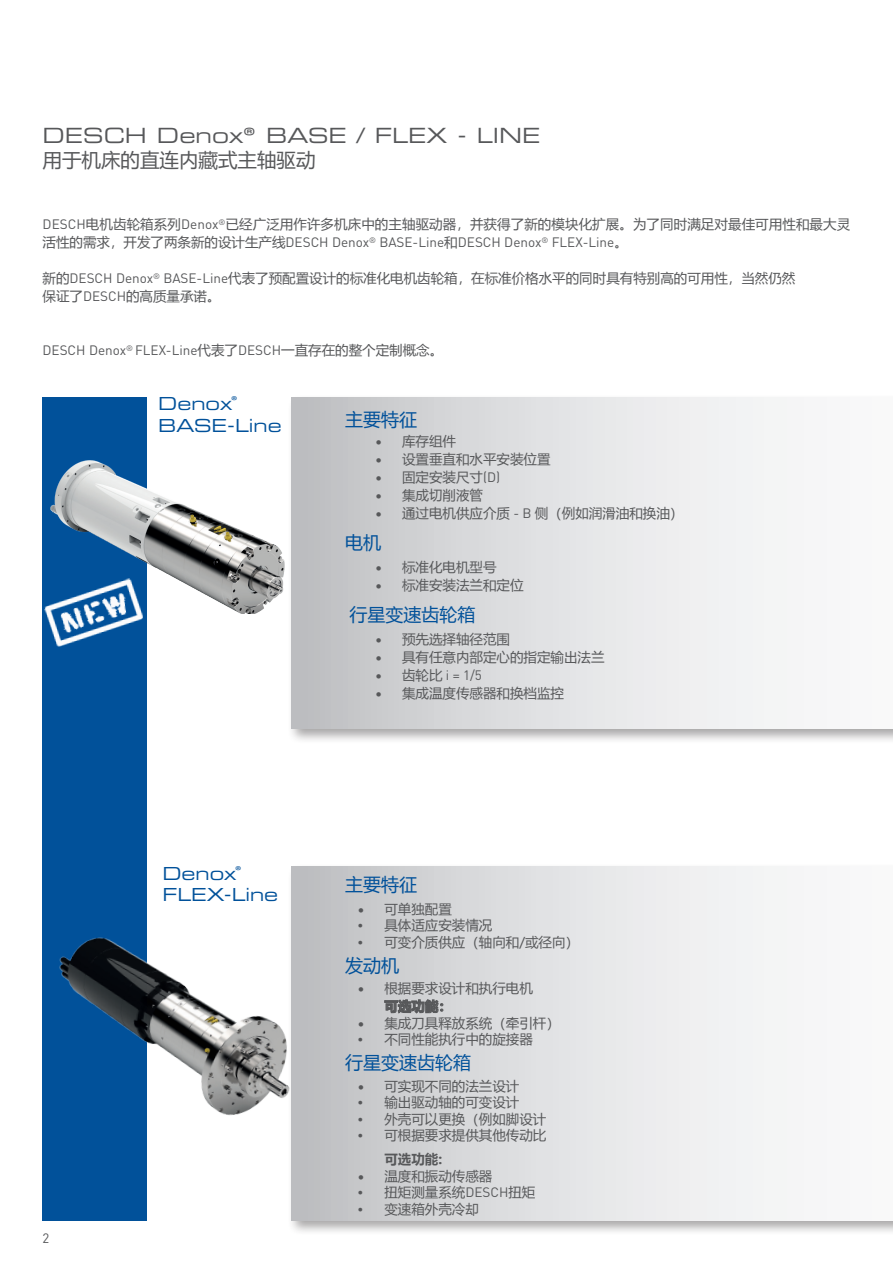
<style>
.page{position:relative;width:893px;height:1263px;background:#fff}
.page>*{position:absolute;margin:0;border:0;box-sizing:border-box;transform-origin:0 0}
.t1{font:21px "Eurostile LT Pro Ex 2";color:#57585a}
.t2{font:19.5px "Microsoft Ya Hei UI";color:#57585a}
.t3{font:18px/21.6px "Eurostile LT Pro Ex 2";color:#01519a}
.t4{font:18px "Microsoft Ya Hei UI";color:#01519a}
.t5{font:13.5px/18px "Microsoft Ya Hei UI";color:#57585a}
.t6{font:13.5px "DINOT";color:#57585a}
.t7{font:700 13.5px "Microsoft Ya Hei UI";color:#57585a}
.s1{font-family:"DINOT"}
.s2{font-family:"Microsoft Ya Hei UI"}
.s3{font-weight:700}
</style>
<div class="page">
<div style="left:43px;top:397px;width:104px;height:823px;background:#01519a"></div>
<img style="left:42px;top:577px;width:101px;height:72px">
<div style="left:288px;top:394px;width:605px;height:350px;background:#231f20;opacity:.4"></div>
<div style="left:291px;top:397px;width:602px;height:332px;background:linear-gradient(to right,#c3c4c7,#fff)"></div>
<div style="left:288px;top:863px;width:605px;height:372px;background:#231f20;opacity:.4"></div>
<div style="left:291px;top:867px;width:602px;height:353px;background:linear-gradient(to right,#c3c4c7,#fff)"></div>
<img style="left:47px;top:456px;width:242px;height:157px">
<img style="left:42px;top:924px;width:269px;height:203px">
<h1 class="t1" style="left:43px;top:121px;width:499px">DESCH Denox® BASE / FLEX - LINE</h1>
<h2 class="t2" style="left:43px;top:147px;width:275px">用于机床的直连内藏式主轴驱动</h2>
<p class="t5" style="left:43px;top:215px;width:809px"><span class="s1">DESCH</span>电机齿轮箱系列<span class="s1">Denox</span><sup>®</sup>已经广泛用作许多机床中的主轴驱动器，并获得了新的模块化扩展。为了同时满足对最佳可用性和最大灵</p>
<p class="t6" style="left:43px;top:232px;width:587px"><span class="s2">活性的需求，开发了两条新的设计生产线</span>DESCH Denox<sup>®</sup> BASE-Line<span class="s2">和</span>DESCH Denox<sup>®</sup> FLEX-Line<span class="s2">。</span></p>
<p class="t5" style="left:43px;top:269px;width:754px">新的<span class="s1">DESCH Denox</span><sup>®</sup> <span class="s1">BASE-Line</span>代表了预配置设计的标准化电机齿轮箱，在标准价格水平的同时具有特别高的可用性，当然仍然保证了<span class="s1">DESCH</span>的高质量承诺。</p>
<p class="t6" style="left:43px;top:340px;width:402px">DESCH Denox<sup>®</sup> FLEX-Line<span class="s2">代表了</span>DESCH<span class="s2">一直存在的整个定制概念。</span></p>
<p class="t6" style="left:43px;top:1227px;width:8px">2</p>
<h3 class="t3" style="left:158px;top:393px;width:125px">Denox<sup>®<br></sup>BASE-Line</h3>
<h3 class="t4" style="left:345px;top:408px;width:74px">主要特征</h3>
<p class="t5" style="left:375px;top:432px;width:82px"><span class="s1">•</span> 库存组件</p>
<p class="t5" style="left:375px;top:450px;width:177px"><span class="s1">•</span> 设置垂直和水平安装位置</p>
<p class="t5" style="left:375px;top:468px;width:127px"><span class="s1">•</span> 固定安装尺寸<span class="s1">(D)</span></p>
<p class="t5" style="left:375px;top:486px;width:109px"><span class="s1">•</span> 集成切削液管</p>
<p class="t5" style="left:375px;top:504px;width:310px"><span class="s1">•</span> 通过电机供应介质 <span class="s1">- B</span> 侧（例如润滑油和换油）</p>
<h3 class="t4" style="left:345px;top:530px;width:37px">电机</h3>
<p class="t5" style="left:375px;top:558px;width:123px"><span class="s1">•</span> 标准化电机型号</p>
<p class="t5" style="left:375px;top:576px;width:150px"><span class="s1">•</span> 标准安装法兰和定位</p>
<h3 class="t4" style="left:350px;top:602px;width:128px">行星变速齿轮箱</h3>
<p class="t5" style="left:375px;top:630px;width:136px"><span class="s1">•</span> 预先选择轴径范围</p>
<p class="t5" style="left:375px;top:648px;width:231px"><span class="s1">•</span> 具有任意内部定心的指定输出法兰</p>
<p class="t6" style="left:375px;top:665px;width:108px">• <span class="s2">齿轮比</span> i = 1/5</p>
<p class="t5" style="left:375px;top:684px;width:190px"><span class="s1">•</span> 集成温度传感器和换档监控</p>
<h3 class="t3" style="left:162px;top:862px;width:117px">Denox<sup>®<br></sup>FLEX-Line</h3>
<h3 class="t4" style="left:345px;top:872px;width:74px">主要特征</h3>
<p class="t5" style="left:357px;top:899px;width:96px"><span class="s1">•</span> 可单独配置</p>
<p class="t5" style="left:357px;top:916px;width:137px">• 具体适应安装情况</p>
<p class="t5" style="left:357px;top:932px;width:223px">• 可变介质供应（轴向和/或径向）</p>
<p class="t5" style="left:384px;top:979px;width:150px;text-indent:-27px"><span class="s1">•</span> 根据要求设计和执行电机<span class="s3">可选功能：</span></p>
<p class="t5" style="left:357px;top:1013px;width:204px"><span class="s1">•</span> 集成刀具释放系统（牵引杆）</p>
<p class="t5" style="left:357px;top:1030px;width:177px">• 不同性能执行中的旋接器</p>
<p class="t5" style="left:357px;top:1076px;width:163px"><span class="s1">•</span> 可实现不同的法兰设计</p>
<p class="t5" style="left:357px;top:1093px;width:163px">• 输出驱动轴的可变设计</p>
<p class="t5" style="left:357px;top:1109px;width:190px">• 外壳可以更换（例如脚设计</p>
<p class="t5" style="left:357px;top:1126px;width:190px">• 可根据要求提供其他传动比</p>
<p class="t7" style="left:384px;top:1150px;width:59px">可选功能:</p>
<p class="t5" style="left:357px;top:1166px;width:136px"><span class="s1">•</span> 温度和振动传感器</p>
<p class="t5" style="left:357px;top:1183px;width:180px">• 扭矩测量系统<span class="s1">DESCH</span>扭矩</p>
<p class="t5" style="left:357px;top:1200px;width:123px">• 变速箱外壳冷却</p>
<h3 class="t4" style="left:345px;top:954px;width:55px">发动机</h3>
<h3 class="t4" style="left:345px;top:1051px;width:128px">行星变速齿轮箱</h3>
</div>
